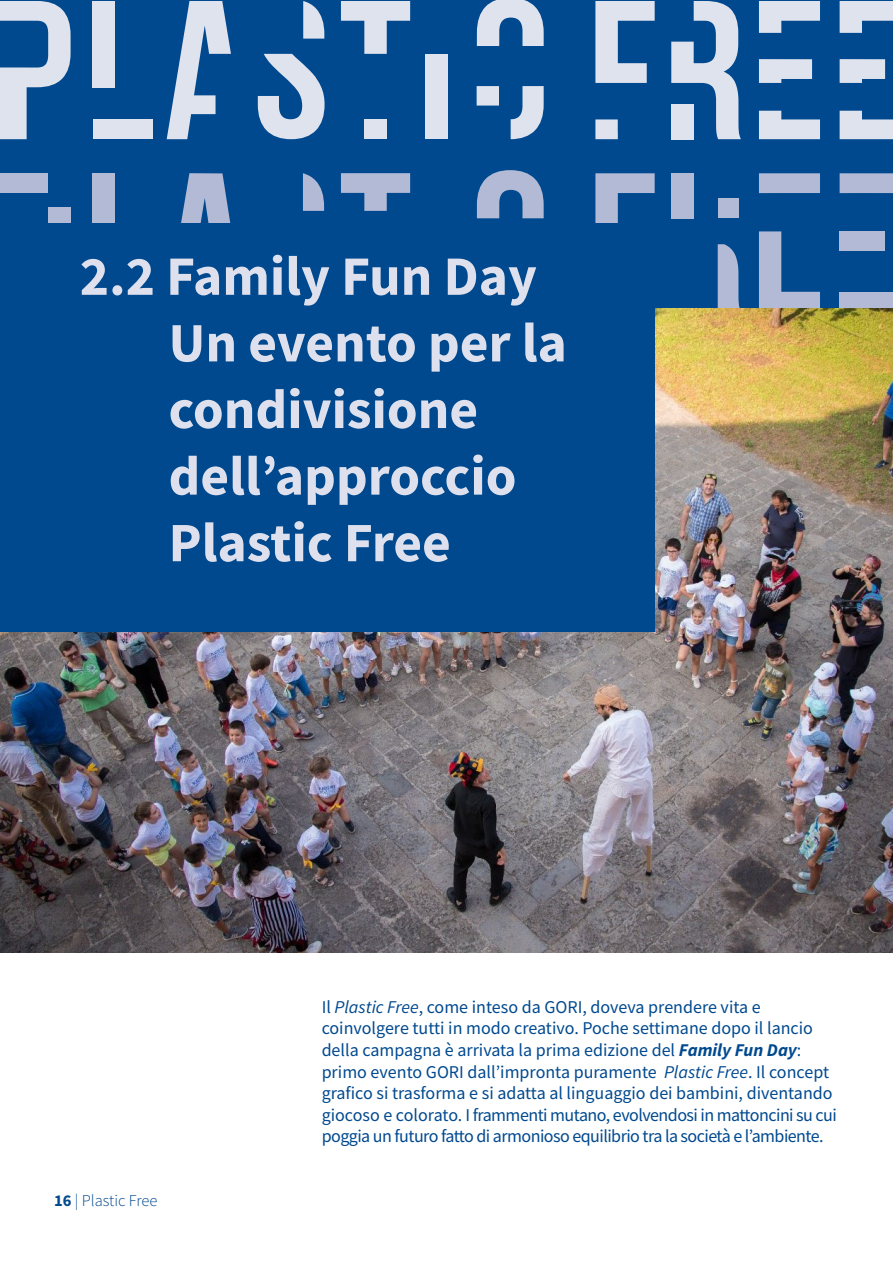
<style>
.page{position:relative;width:893px;height:1263px;background:#fff}
.page>*{position:absolute;margin:0;border:0;box-sizing:border-box;transform-origin:0 0}
.t1{font:700 55.5px/66.6px "Source Sans Pro";color:#dee1ed}
.t2{font:18px/21.6px "Source Sans Pro";color:#00498f}
.t3{font:300 16.5px "Source Sans Pro";color:#00498f}
.s1{font-weight:700}
.s2{font-style:italic}
.s3{font-weight:700;font-style:italic}
</style>
<div class="page">
<div style="left:0;top:0;width:893px;height:1115px;background:#00498f"></div>
<svg style="left:0;top:1px;width:71px;height:138px"></svg>
<svg style="left:303px;top:1px;width:21px;height:38px"></svg>
<div style="left:92px;top:1px;width:23px;height:86px;background:#dfe3ee"></div>
<svg style="left:167px;top:1px;width:64px;height:138px"></svg>
<svg style="left:258px;top:54px;width:67px;height:85px"></svg>
<svg style="left:341px;top:1px;width:69px;height:53px"></svg>
<div style="left:426px;top:54px;width:22px;height:85px;background:#dfe3ee"></div>
<div style="left:364px;top:119px;width:23px;height:20px;background:#dfe3ee"></div>
<svg style="left:511px;top:86px;width:33px;height:53px"></svg>
<svg style="left:477px;top:0;width:67px;height:46px"></svg>
<div style="left:93px;top:119px;width:59px;height:20px;background:#dfe3ee"></div>
<svg style="left:477px;top:86px;width:22px;height:20px"></svg>
<svg style="left:181px;top:173px;width:50px;height:50px"></svg>
<div style="left:840px;top:292px;width:53px;height:19px;background:#b2bad6"></div>
<div style="left:718px;top:199px;width:20px;height:19px;background:#b2bad6"></div>
<div style="left:0;top:173px;width:48px;height:20px;background:#b2bad6"></div>
<div style="left:92px;top:173px;width:22px;height:79px;background:#b2bad6"></div>
<div style="left:48px;top:207px;width:22px;height:19px;background:#b2bad6"></div>
<svg style="left:718px;top:244px;width:23px;height:65px"></svg>
<div style="left:671px;top:173px;width:22px;height:45px;background:#b2bad6"></div>
<svg style="left:759px;top:231px;width:61px;height:78px"></svg>
<svg style="left:759px;top:173px;width:61px;height:20px"></svg>
<svg style="left:840px;top:173px;width:53px;height:20px"></svg>
<svg style="left:595px;top:173px;width:60px;height:50px"></svg>
<svg style="left:303px;top:173px;width:21px;height:38px"></svg>
<div style="left:840px;top:231px;width:45px;height:20px;background:#b2bad6"></div>
<svg style="left:341px;top:173px;width:69px;height:38px"></svg>
<svg style="left:477px;top:170px;width:67px;height:48px"></svg>
<svg style="left:595px;top:119px;width:23px;height:20px"></svg>
<svg style="left:595px;top:1px;width:60px;height:82px"></svg>
<svg style="left:759px;top:111px;width:61px;height:28px"></svg>
<svg style="left:759px;top:59px;width:53px;height:24px"></svg>
<svg style="left:759px;top:1px;width:61px;height:32px"></svg>
<svg style="left:840px;top:111px;width:53px;height:28px"></svg>
<svg style="left:840px;top:59px;width:45px;height:24px"></svg>
<svg style="left:840px;top:1px;width:53px;height:32px"></svg>
<svg style="left:671px;top:1px;width:70px;height:138px"></svg>
<div style="left:671px;top:104px;width:23px;height:35px;background:#dfe3ee"></div>
<div style="left:0;top:309px;width:893px;height:954px;background:#fff"></div>
<img style="left:0;top:309px;width:893px;height:643px">
<div style="left:0;top:223px;width:655px;height:408px;background:#00498f"></div>
<h1 class="t1" style="left:169px;top:242px;width:400px;text-indent:-89px">2.2 Family Fun Day<br>Un evento per la condivisione dell’approccio<br>Plastic Free</h1>
<p class="t3" style="left:54px;top:1190px;width:105px"><span class="s1">16</span> | Plastic Free</p>
<p class="t2" style="left:322px;top:996px;width:517px">Il <span class="s2">Plastic Free</span>, come inteso da GORI, doveva prendere vita e coinvolgere tutti in modo creativo. Poche settimane dopo il lancio della campagna è arrivata la prima edizione del <span class="s3">Family Fun Day</span>: primo evento GORI dall’impronta puramente <span class="s2">Plastic Free</span>. Il concept grafico si trasforma e si adatta al linguaggio dei bambini, diventando giocoso e colorato. I frammenti mutano, evolvendosi in mattoncini su cui poggia un futuro fatto di armonioso equilibrio tra la società e l’ambiente.</p>
</div>
